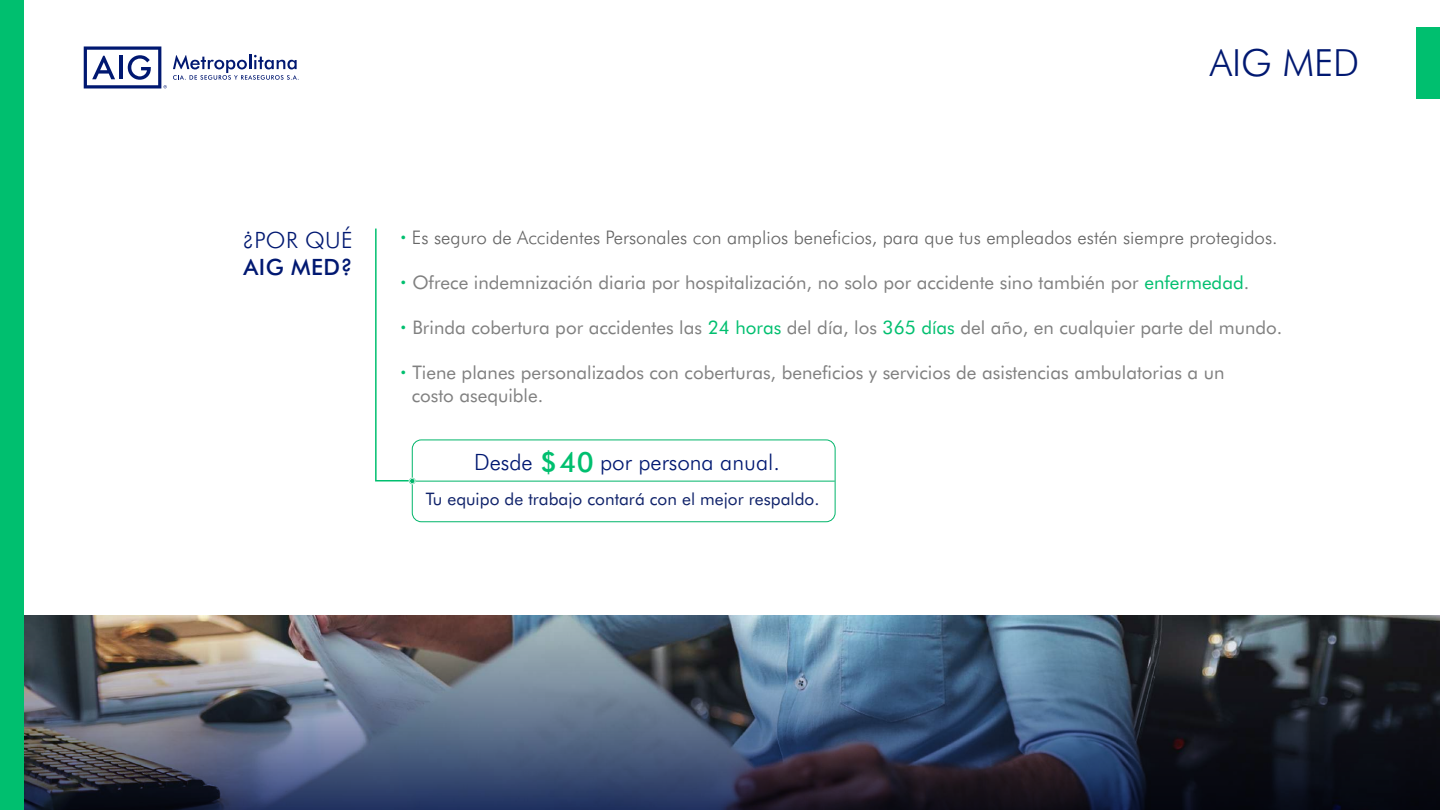
<style>
.page{position:relative;width:1440px;height:810px;background:#fff}
.page>*{position:absolute;margin:0;border:0;box-sizing:border-box;transform-origin:0 0}
.t1{font:300 37.5px "AIG Futura";color:#001871}
.t2{font:300 22.5px "AIG Futura";color:#001871}
.t3{font:500 22.5px "AIG Futura";letter-spacing:.015em;color:#001871}
.t4{font:18.75px/22.5px "AIG Futura";color:#808080}
.t5{font:300 18.75px "AIG Futura";color:#666}
.t6{font:17.25px "AIG Futura";color:#0f226a}
.s1{font-weight:700;color:#00bf6f}
.s2{color:#00bf6f}
.s3{font-weight:500;font-size:28.12px;color:#00bf6f}
</style>
<div class="page">
<img style="left:24px;top:616px;width:1416px;height:194px">
<div style="left:0;top:0;width:24px;height:810px;background:#00bf6f"></div>
<div style="left:1416px;top:28px;width:24px;height:71px;background:#00bf6f"></div>
<svg style="left:84px;top:46px;width:83px;height:42px"></svg>
<svg style="left:173px;top:55px;width:126px;height:25px"></svg>
<div style="left:412px;top:440px;width:423px;height:82px;border:1px solid #00b56a;border-radius:9px"></div>
<hr style="left:412px;top:481px;width:423px;height:1px;background:#00b56a">
<svg style="left:375px;top:228px;width:41px;height:257px"></svg>
<h1 class="t1" style="left:1210px;top:40px;width:151px">AIG MED</h1>
<p class="t2" style="left:242px;top:226px;width:112px">¿POR QUÉ</p>
<p class="t3" style="left:244px;top:253px;width:110px">AIG MED?</p>
<p class="t5" style="left:401px;top:226px;width:878px"><span class="s1">·</span> Es seguro de Accidentes Personales con amplios beneficios, para que tus empleados estén siempre protegidos.</p>
<p class="t4" style="left:401px;top:271px;width:850px"><span class="s1">·</span> Ofrece indemnización diaria por hospitalización, no solo por accidente sino también por <span class="s2">enfermedad</span>.</p>
<p class="t4" style="left:401px;top:316px;width:883px"><span class="s1">·</span> Brinda cobertura por accidentes las <span class="s2">24 horas</span> del día, los <span class="s2">365 días</span> del año, en cualquier parte del mundo.</p>
<p class="t4" style="left:412px;top:361px;width:814px;text-indent:-11px"><span class="s1">·</span> Tiene planes personalizados con coberturas, beneficios y servicios de asistencias ambulatorias a un costo asequible.</p>
<p class="t2" style="left:474px;top:448px;width:307px">Desde <span class="s3">$40</span> por persona anual.</p>
<p class="t6" style="left:426px;top:489px;width:395px">Tu equipo de trabajo contará con el mejor respaldo.</p>
</div>
